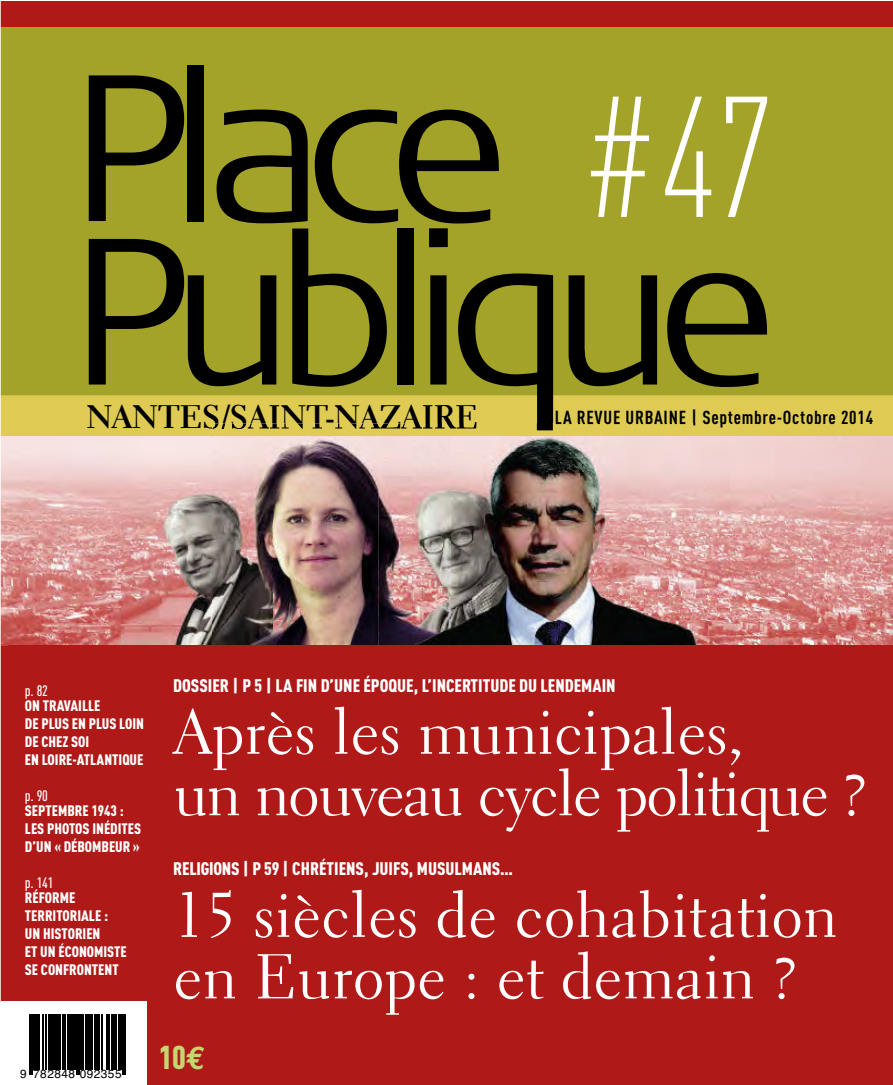
<style>
.page{position:relative;width:893px;height:1085px;background:#fff}
.page>*{position:absolute;margin:0;border:0;box-sizing:border-box;transform-origin:0 0}
.t1{font:300 207.9px/163.4px "Signa Column";letter-spacing:-.08em;color:#000}
.t2{font:300 168.75px "DIN Cond";color:#fff}
.t3{font:63px/61.5px "Electra LT";letter-spacing:-.03em;color:#fff}
.t4{font:63px/61.5px "Electra LT";color:#fff}
.t5{font:700 32.55px "Electra LT";color:#000}
.t6{font:900 32.55px "DIN Cond";color:#c3d771}
.t7{font:700 18.6px "DIN Cond";letter-spacing:.04em;color:#000}
.t8{font:900 18px "DIN Cond";color:#fff}
.t9{font:900 15px/18px "DIN Cond";color:#fff}
.t10{font:500 15px "DIN Cond";letter-spacing:-.01em;color:#fff}
.t11{font:11.85px "Helvetica";letter-spacing:.04em;color:#000}
.s1{font-family:"Euro Mono";font-weight:700}
</style>
<div class="page">
<div style="left:0;top:1px;width:892px;height:1083px;background:#af1917"></div>
<div style="left:0;top:27px;width:892px;height:547px;background:#a3a32a"></div>
<div style="left:0;top:395px;width:892px;height:45px;background:#dfcb54"></div>
<svg style="left:1px;top:1001px;width:146px;height:83px;background:#c2c2c2"></svg>
<hr style="left:30px;top:1001px;width:1px;height:73px;background:#000">
<hr style="left:32px;top:1001px;width:1px;height:73px;background:#000">
<hr style="left:34px;top:1001px;width:3px;height:68px;background:#000">
<hr style="left:38px;top:1001px;width:2px;height:68px;background:#000">
<hr style="left:43px;top:1001px;width:1px;height:68px;background:#000">
<hr style="left:46px;top:1001px;width:1px;height:68px;background:#000">
<hr style="left:49px;top:1001px;width:2px;height:68px;background:#000">
<hr style="left:52px;top:1001px;width:2px;height:68px;background:#000">
<hr style="left:55px;top:1001px;width:2px;height:68px;background:#000">
<hr style="left:58px;top:1001px;width:3px;height:68px;background:#000">
<hr style="left:63px;top:1001px;width:3px;height:68px;background:#000">
<hr style="left:67px;top:1001px;width:1px;height:68px;background:#000">
<hr style="left:69px;top:1001px;width:2px;height:68px;background:#000">
<hr style="left:72px;top:1001px;width:3px;height:68px;background:#000">
<hr style="left:76px;top:1001px;width:1px;height:73px;background:#000">
<hr style="left:78px;top:1001px;width:1px;height:73px;background:#000">
<hr style="left:80px;top:1001px;width:3px;height:68px;background:#000">
<hr style="left:85px;top:1001px;width:1px;height:68px;background:#000">
<hr style="left:87px;top:1001px;width:3px;height:68px;background:#000">
<hr style="left:91px;top:1001px;width:1px;height:68px;background:#000">
<hr style="left:94px;top:1001px;width:2px;height:68px;background:#000">
<hr style="left:97px;top:1001px;width:2px;height:68px;background:#000">
<hr style="left:101px;top:1001px;width:1px;height:68px;background:#000">
<hr style="left:106px;top:1001px;width:1px;height:68px;background:#000">
<hr style="left:108px;top:1001px;width:1px;height:68px;background:#000">
<hr style="left:111px;top:1001px;width:3px;height:68px;background:#000">
<hr style="left:116px;top:1001px;width:1px;height:68px;background:#000">
<hr style="left:119px;top:1001px;width:3px;height:68px;background:#000">
<hr style="left:123px;top:1001px;width:1px;height:73px;background:#000">
<hr style="left:125px;top:1001px;width:1px;height:73px;background:#000">
<div style="left:2px;top:1001px;width:145px;height:12px;background:#fff"></div>
<img style="left:1px;top:436px;width:891px;height:209px">
<img style="left:122px;top:489px;width:91px;height:156px">
<hr style="left:0;top:1px;width:1px;height:1083px;background:#fff">
<img style="left:213px;top:424px;width:516px;height:221px">
<img style="left:213px;top:423px;width:56px;height:6px">
<img style="left:379px;top:452px;width:34px;height:193px">
<img style="left:386px;top:476px;width:27px;height:157px">
<img style="left:536px;top:424px;width:17px;height:6px">
<img style="left:556px;top:424px;width:129px;height:1px">
<img style="left:693px;top:424px;width:33px;height:3px">
<img style="left:451px;top:476px;width:76px;height:157px">
<h1 class="t1" style="left:71px;top:68px;width:705px">Place<br>Publique</h1>
<h2 class="t2" style="left:581px;top:61px;width:196px">#47</h2>
<h3 class="t5" style="left:86px;top:397px;width:393px">NANTES/SAINT-NAZAIRE</h3>
<p class="t7" style="left:555px;top:406px;width:320px">LA REVUE URBAINE | Septembre-Octobre 2014</p>
<p class="t10" style="left:25px;top:681px;width:25px">p. 82</p>
<p class="t9" style="left:25px;top:696px;width:121px">ON TRAVAILLE<br>DE PLUS EN PLUS LOIN<br>DE CHEZ SOI<br>EN LOIRE-ATLANTIQUE</p>
<p class="t10" style="left:25px;top:786px;width:25px">p. 90</p>
<p class="t9" style="left:25px;top:801px;width:118px">SEPTEMBRE 1943 :<br>LES PHOTOS INÉDITES<br>D’UN « DÉBOMBEUR »</p>
<p class="t10" style="left:25px;top:873px;width:30px">p. 141</p>
<p class="t9" style="left:25px;top:888px;width:103px">RÉFORME<br>TERRITORIALE :<br>UN HISTORIEN<br>ET UN ÉCONOMISTE<br>SE CONFRONTENT</p>
<p class="t11" style="left:20px;top:1064px;width:103px">9 782848 092355</p>
<p class="t8" style="left:173px;top:674px;width:444px">DOSSIER | P 5 | LA FIN D’UNE ÉPOQUE, L’INCERTITUDE DU LENDEMAIN</p>
<h3 class="t3" style="left:173px;top:701px;width:695px">Après les municipales,<br>un nouveau cycle politique ?</h3>
<p class="t8" style="left:173px;top:857px;width:341px">RELIGIONS | P 59 | CHRÉTIENS, JUIFS, MUSULMANS…</p>
<h3 class="t4" style="left:173px;top:884px;width:666px">15 siècles de cohabitation en Europe : et demain ?</h3>
<h3 class="t6" style="left:158px;top:1036px;width:49px">10<span class="s1">€</span></h3>
</div>
